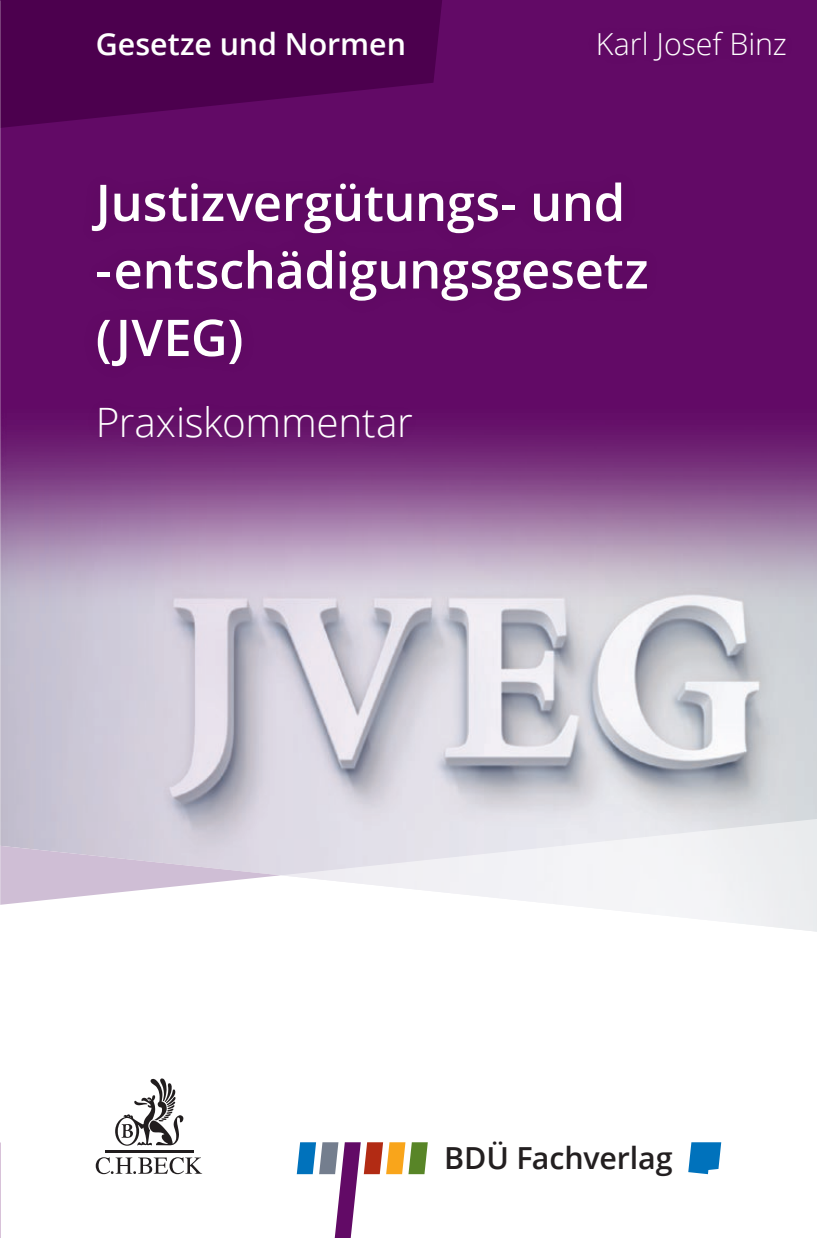
<style>
.page{position:relative;width:817px;height:1238px;background:#fff}
.page>*{position:absolute;margin:0;border:0;box-sizing:border-box;transform-origin:0 0}
.t1{font:600 50.62px/67.5px "Open Sans";letter-spacing:-.005em;color:#fff}
.t2{font:300 40.5px "Open Sans";letter-spacing:-.005em;color:#fff}
.t3{font:600 30.38px "Open Sans";color:#fff}
.t4{font:300 30.38px "Open Sans";letter-spacing:-.005em;color:#fff}
.t5{font:600 30.38px "Open Sans";letter-spacing:-.005em;color:#231f20}
</style>
<div class="page">
<div style="left:0;top:0;width:816px;height:389px;background:#620a66"></div>
<img style="left:0;top:389px;width:816px;height:456px">
<svg style="left:281px;top:817px;width:535px;height:115px;fill:#f1f2f5"></svg>
<svg style="left:0;top:845px;width:281px;height:59px"></svg>
<div style="left:75px;top:166px;width:588px;height:289px;background:#231f20;opacity:.1"></div>
<div style="left:581px;top:15px;width:220px;height:62px;background:#610965"></div>
<svg style="left:0;top:0;width:442px;height:128px;background:#500252"></svg>
<svg style="left:115px;top:1078px;width:68px;height:67px"></svg>
<hr style="left:105px;top:1149px;width:88px;height:3px;background:#211d1e">
<svg style="left:96px;top:1157px;width:106px;height:17px"></svg>
<svg style="left:688px;top:1142px;width:33px;height:32px"></svg>
<svg style="left:297px;top:1142px;width:130px;height:95px"></svg>
<p class="t3" style="left:96px;top:23px;width:312px">Gesetze und Normen</p>
<p class="t4" style="left:595px;top:23px;width:192px">Karl Josef Binz</p>
<p class="t1" style="left:96px;top:168px;width:554px">Justizvergütungs- und -entschädigungsgesetz (JVEG)</p>
<p class="t2" style="left:96px;top:394px;width:319px">Praxiskommentar</p>
<p class="t5" style="left:444px;top:1136px;width:230px">BDÜ Fachverlag</p>
</div>
